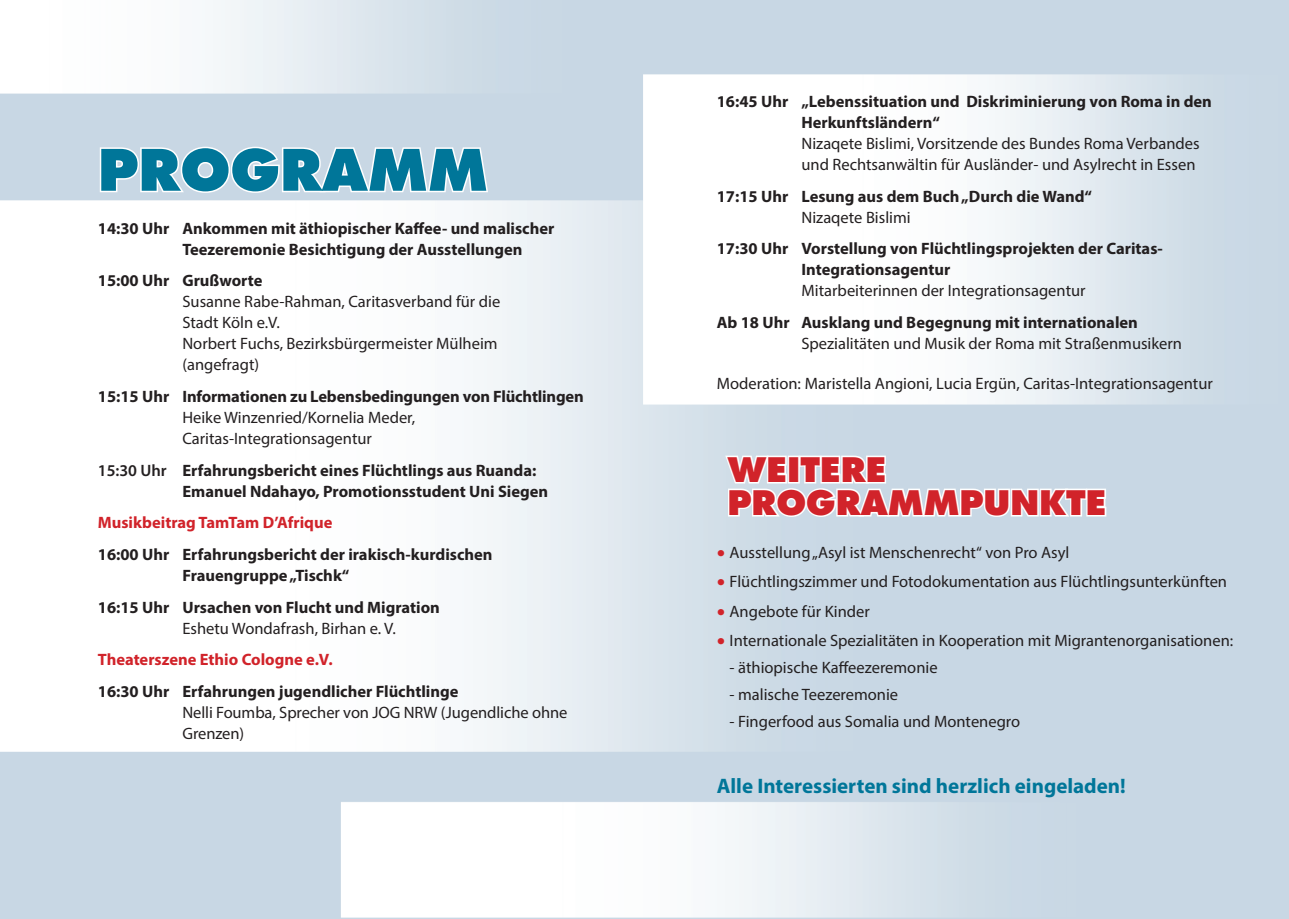
<style>
.page{position:relative;width:1289px;height:919px;background:#fff}
.page>*{position:absolute;margin:0;border:0;box-sizing:border-box;transform-origin:0 0}
.t1{font:800 55.5px "Futura LT";color:#007699}
.t2{font:800 33px/33px "Futura LT";color:#d1232a}
.t3{font:700 21px "Myriad Pro";color:#007699}
.t4{font:16.5px/21px "Myriad Pro";color:#231f20}
.t5{font:700 16.5px/21px "Myriad Pro";color:#231f20}
.t6{font:700 16.5px "Myriad Pro";color:#d1232a}
.s1{font-weight:600}
.s2{font-size:30px;color:#d1232a}
</style>
<div class="page">
<svg style="left:98px;top:145px;width:392px;height:50px"></svg>
<svg style="left:723px;top:453px;width:384px;height:66px"></svg>
<h1 class="t1" style="left:98px;top:135px;width:391px">PROGRAMM</h1>
<p class="t5" style="left:182px;top:217px;width:373px;text-indent:-85px">14:30 Uhr Ankommen mit äthiopischer Kaffee- und malischer<br>Teezeremonie Besichtigung der Ausstellungen</p>
<p class="t5" style="left:98px;top:270px;width:166px">15:00 Uhr Grußworte</p>
<p class="t4" style="left:182px;top:291px;width:319px">Susanne Rabe-Rahman, Caritasverband für die<br>Stadt Köln e.V.<br>Norbert Fuchs, Bezirksbürgermeister Mülheim (angefragt)</p>
<p class="t5" style="left:98px;top:385px;width:487px">15:15 Uhr Informationen zu Lebensbedingungen von Flüchtlingen</p>
<p class="t4" style="left:182px;top:406px;width:234px">Heike Winzenried/Kornelia Meder,<br>Caritas-Integrationsagentur</p>
<p class="t5" style="left:182px;top:459px;width:367px;text-indent:-85px"><span class="s1">15:30 Uhr</span> Erfahrungsbericht eines Flüchtlings aus Ruanda:<br>Emanuel Ndahayo, Promotionsstudent Uni Siegen</p>
<p class="t6" style="left:98px;top:512px;width:236px">Musikbeitrag TamTam D’Afrique</p>
<p class="t5" style="left:182px;top:543px;width:312px;text-indent:-85px">16:00 Uhr Erfahrungsbericht der irakisch-kurdischen<br>Frauengruppe „Tischk“</p>
<p class="t5" style="left:98px;top:596px;width:343px">16:15 Uhr Ursachen von Flucht und Migration</p>
<p class="t4" style="left:182px;top:617px;width:215px">Eshetu Wondafrash, Birhan e. V.</p>
<p class="t6" style="left:98px;top:649px;width:236px">Theaterszene Ethio Cologne e.V.</p>
<p class="t5" style="left:98px;top:680px;width:362px">16:30 Uhr Erfahrungen jugendlicher Flüchtlinge</p>
<p class="t4" style="left:182px;top:701px;width:386px">Nelli Foumba, Sprecher von JOG NRW (Jugendliche ohne<br>Grenzen)</p>
<p class="t5" style="left:801px;top:90px;width:412px;text-indent:-85px">16:45 Uhr „Lebenssituation und Diskriminierung von Roma in den<br>Herkunftsländern“</p>
<p class="t4" style="left:801px;top:133px;width:400px">Nizaqete Bislimi, Vorsitzende des Bundes Roma Verbandes und Rechtsanwältin für Ausländer- und Asylrecht in Essen</p>
<p class="t5" style="left:716px;top:185px;width:377px">17:15 Uhr Lesung aus dem Buch „Durch die Wand“</p>
<p class="t4" style="left:801px;top:206px;width:111px">Nizaqete Bislimi</p>
<p class="t5" style="left:801px;top:238px;width:363px;text-indent:-85px">17:30 Uhr Vorstellung von Flüchtlingsprojekten der Caritas-<br>Integrationsagentur</p>
<p class="t4" style="left:801px;top:280px;width:286px">Mitarbeiterinnen der Integrationsagentur</p>
<p class="t5" style="left:716px;top:311px;width:422px">Ab 18 Uhr Ausklang und Begegnung mit internationalen</p>
<p class="t4" style="left:801px;top:333px;width:382px">Spezialitäten und Musik der Roma mit Straßenmusikern</p>
<p class="t4" style="left:716px;top:373px;width:497px">Moderation: Maristella Angioni, Lucia Ergün, Caritas-Integrationsagentur</p>
<h2 class="t2" style="left:727px;top:453px;width:380px">WEITERE<br>PROGRAMMPUNKTE</h2>
<p class="t4" style="left:716px;top:541px;width:354px"><span class="s2">•</span> Ausstellung „Asyl ist Menschenrecht“ von Pro Asyl</p>
<p class="t4" style="left:716px;top:571px;width:512px"><span class="s2">•</span> Flüchtlingszimmer und Fotodokumentation aus Flüchtlingsunterkünften</p>
<p class="t4" style="left:716px;top:600px;width:154px"><span class="s2">•</span> Angebote für Kinder</p>
<p class="t4" style="left:716px;top:630px;width:518px"><span class="s2">•</span> Internationale Spezialitäten in Kooperation mit Migrantenorganisationen:</p>
<p class="t4" style="left:729px;top:657px;width:209px">- äthiopische Kaffeezeremonie</p>
<p class="t4" style="left:729px;top:684px;width:170px">- malische Teezeremonie</p>
<p class="t4" style="left:729px;top:711px;width:292px">- Fingerfood aus Somalia und Montenegro</p>
<p class="t3" style="left:716px;top:772px;width:410px">Alle Interessierten sind herzlich eingeladen!</p>
</div>
